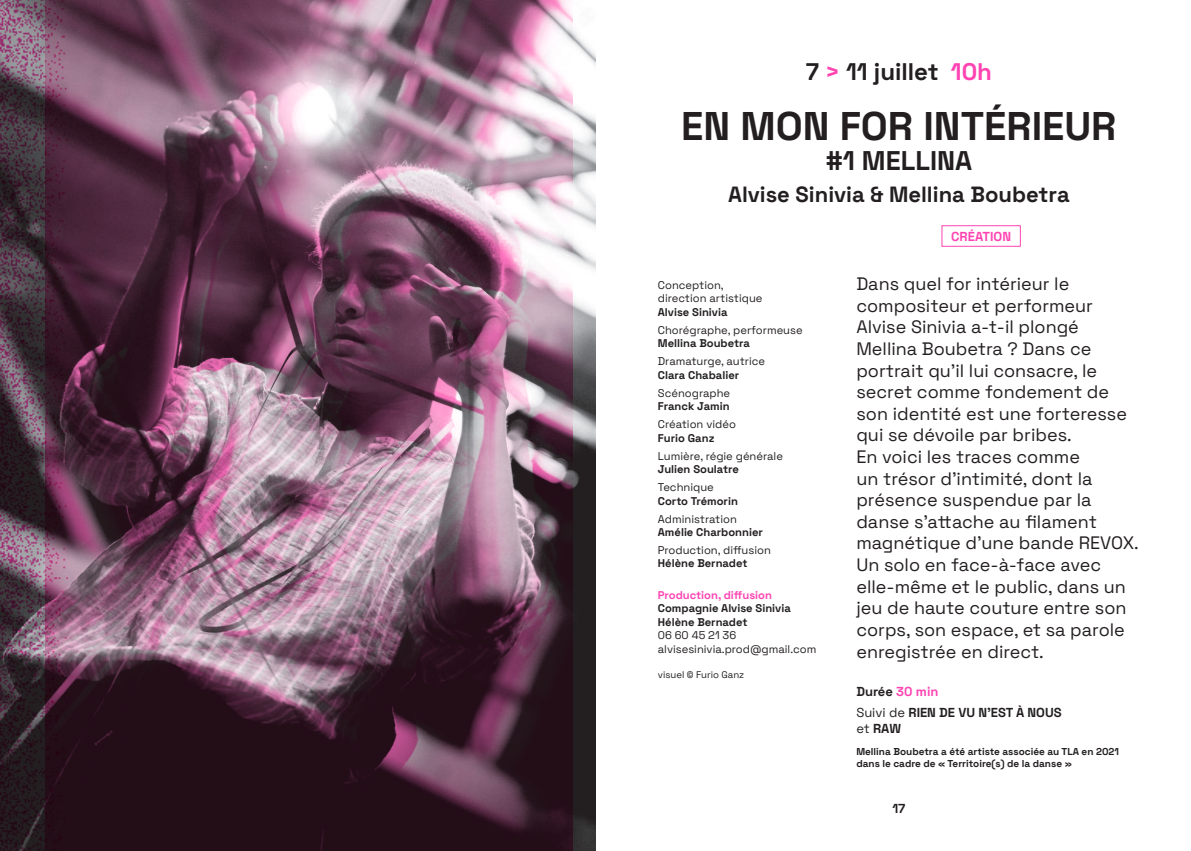
<style>
.page{position:relative;width:1191px;height:851px;background:#fff}
.page>*{position:absolute;margin:0;border:0;box-sizing:border-box;transform-origin:0 0}
.t1{font:300 40px "Space Grotesk";color:#231f20}
.t2{font:300 27px "Space Grotesk";color:#231f20}
.t3{font:300 24px "Space Grotesk";color:#231f20}
.t4{font:300 22px "Space Grotesk";color:#231f20}
.t5{font:300 18px/21.6px "Space Grotesk";color:#231f20}
.t6{font:300 13px/21.2px "Space Grotesk";color:#231f20}
.t7{font:300 13px "Space Grotesk";color:#ff44b2}
.t8{font:300 11.2px/13.4px "Space Grotesk";color:#231f20}
.t9{font:300 11.2px "Space Grotesk";color:#ff44b2}
.t10{font:300 10px/12px "Space Grotesk";color:#231f20}
.t11{font:300 9.6px "Space Grotesk";color:#231f20}
.s1{color:#ff44b2}
</style>
<div class="page">
<img style="left:573px;top:30px;width:22px;height:820px">
<img style="left:67px;top:0;width:506px;height:850px">
<img style="left:0;top:0;width:67px;height:850px">
<div style="left:941px;top:225px;width:79px;height:22px;border:1px solid #ff44b2"></div>
<h3 class="t3" style="left:805px;top:54px;width:188px">7 <span class="s1">&gt;</span> 11 juillet <span class="s1">10h</span></h3>
<h1 class="t1" style="left:681px;top:96px;width:437px">EN MON FOR INTÉRIEUR</h1>
<h2 class="t2" style="left:825px;top:140px;width:148px">#1 MELLINA</h2>
<p class="t4" style="left:728px;top:178px;width:343px">Alvise Sinivia &amp; Mellina Boubetra</p>
<p class="t8" style="left:658px;top:278px;width:106px">Conception, direction artistique<br>Alvise Sinivia</p>
<p class="t8" style="left:658px;top:322px;width:146px">Chorégraphe, performeuse<br>Mellina Boubetra</p>
<p class="t8" style="left:658px;top:354px;width:109px">Dramaturge, autrice<br>Clara Chabalier</p>
<p class="t8" style="left:658px;top:385px;width:74px">Scénographe<br>Franck Jamin</p>
<p class="t8" style="left:658px;top:417px;width:80px">Création vidéo<br>Furio Ganz</p>
<p class="t8" style="left:658px;top:448px;width:127px">Lumière, régie générale<br>Julien Soulatre</p>
<p class="t8" style="left:658px;top:480px;width:82px">Technique<br>Corto Trémorin</p>
<p class="t8" style="left:658px;top:511px;width:107px">Administration<br>Amélie Charbonnier</p>
<p class="t8" style="left:658px;top:542px;width:115px">Production, diffusion<br>Hélène Bernadet</p>
<p class="t9" style="left:658px;top:586px;width:116px">Production, diffusion</p>
<p class="t8" style="left:658px;top:601px;width:160px">Compagnie Alvise Sinivia<br>Hélène Bernadet<br>06 60 45 21 36 alvisesinivia.prod@gmail.com</p>
<p class="t11" style="left:658px;top:667px;width:88px">visuel © Furio Ganz</p>
<p class="t7" style="left:951px;top:226px;width:61px">CRÉATION</p>
<p class="t5" style="left:856px;top:272px;width:284px">Dans quel for intérieur le compositeur et performeur<br>Alvise Sinivia a-t-il plongé<br>Mellina Boubetra ? Dans ce portrait qu’il lui consacre, le secret comme fondement de son identité est une forteresse qui se dévoile par bribes.<br>En voici les traces comme<br>un trésor d’intimité, dont la présence suspendue par la danse s’attache au filament magnétique d’une bande REVOX.<br>Un solo en face-à-face avec elle-même et le public, dans un jeu de haute couture entre son corps, son espace, et sa parole enregistrée en direct.</p>
<p class="t6" style="left:856px;top:679px;width:207px">Durée <span class="s1">30 min<br></span>Suivi de RIEN DE VU N’EST À NOUS</p>
<p class="t6" style="left:856px;top:716px;width:46px">et RAW</p>
<p class="t10" style="left:856px;top:744px;width:264px">Mellina Boubetra a été artiste associée au TLA en 2021 dans le cadre de « Territoire(s) de la danse »</p>
<p class="t6" style="left:892px;top:796px;width:15px">17</p>
</div>
